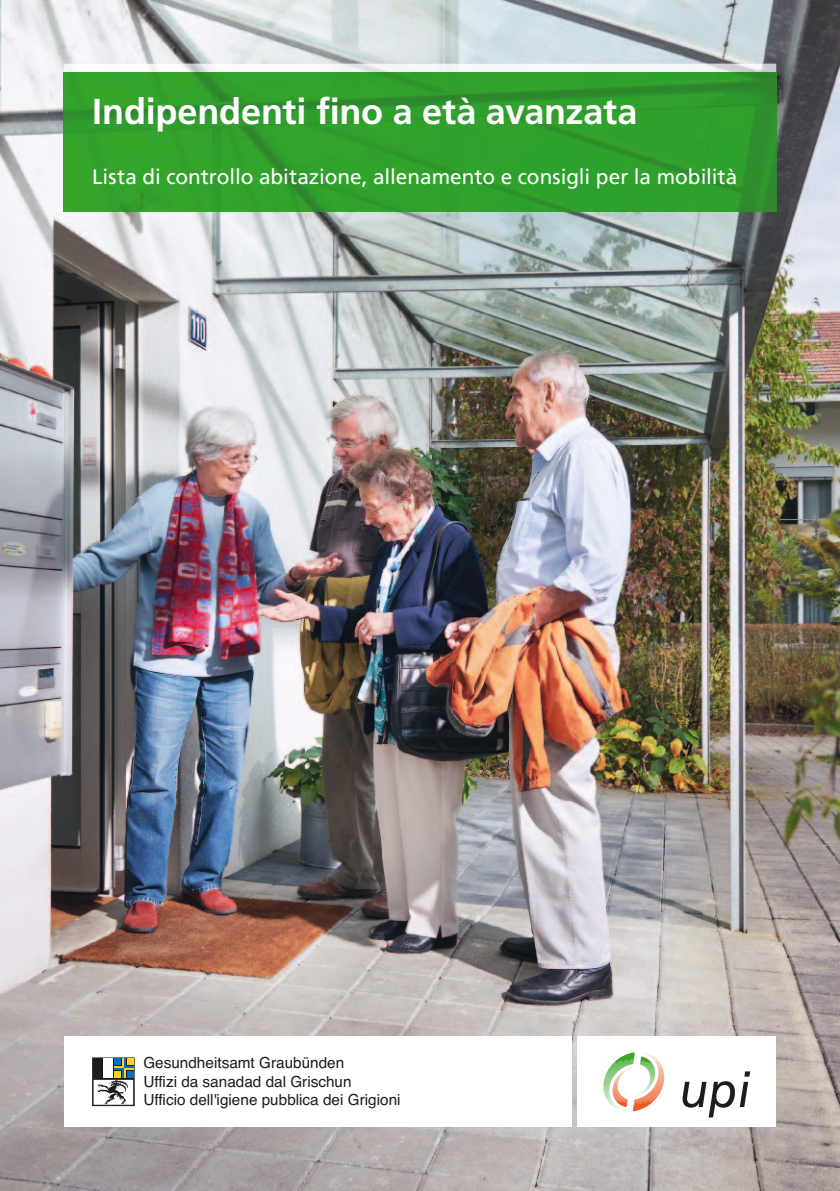
<style>
.page{position:relative;width:840px;height:1191px;background:#fff}
.page>*{position:absolute;margin:0;border:0;box-sizing:border-box;transform-origin:0 0}
.t1{font:700 36px "Frutiger LT Com";letter-spacing:-.005em;color:#fff}
.t2{font:21px "Frutiger LT Com";color:#fff}
.t3{font:15.4px/18.4px "Helvetica";color:#1a1c1e}
</style>
<div class="page">
<img style="left:0;top:0;width:839px;height:1191px">
<img style="left:64px;top:64px;width:711px;height:8px">
<img style="left:134px;top:211px;width:641px;height:1px">
<img style="left:64px;top:72px;width:711px;height:139px">
<div style="left:577px;top:1036px;width:198px;height:91px;background:#fff"></div>
<svg style="left:603px;top:1052px;width:62px;height:59px"></svg>
<svg style="left:682px;top:1071px;width:67px;height:46px"></svg>
<div style="left:64px;top:1036px;width:507px;height:91px;background:#fff"></div>
<svg style="left:92px;top:1057px;width:43px;height:50px"></svg>
<div style="left:93px;top:1058px;width:9px;height:20px;background:#1a1c1e"></div>
<div style="left:103px;top:1058px;width:10px;height:20px;background:#fff"></div>
<svg style="left:114px;top:1058px;width:9px;height:9px"></svg>
<div style="left:114px;top:1058px;width:6px;height:7px;background:#0070bf"></div>
<div style="left:124px;top:1058px;width:10px;height:9px;background:#0070bf"></div>
<div style="left:126px;top:1058px;width:8px;height:8px;background:#1a1c1e"></div>
<div style="left:127px;top:1058px;width:7px;height:7px;background:#ffcf22"></div>
<div style="left:124px;top:1068px;width:10px;height:10px;background:#ffcf22"></div>
<div style="left:126px;top:1070px;width:8px;height:8px;background:#1a1c1e"></div>
<div style="left:127px;top:1071px;width:7px;height:7px;background:#0070bf"></div>
<svg style="left:114px;top:1068px;width:9px;height:10px"></svg>
<svg style="left:114px;top:1070px;width:7px;height:8px"></svg>
<div style="left:114px;top:1071px;width:6px;height:7px;background:#ffcf22"></div>
<h1 class="t1" style="left:92px;top:91px;width:546px">Indipendenti fino a età avanzata</h1>
<h2 class="t2" style="left:92px;top:165px;width:646px">Lista di controllo abitazione, allenamento e consigli per la mobilità</h2>
<p class="t3" style="left:143px;top:1054px;width:258px">Gesundheitsamt Graubünden<br>Uffizi da sanadad dal Grischun<br>Ufficio dell'igiene pubblica dei Grigioni</p>
</div>
